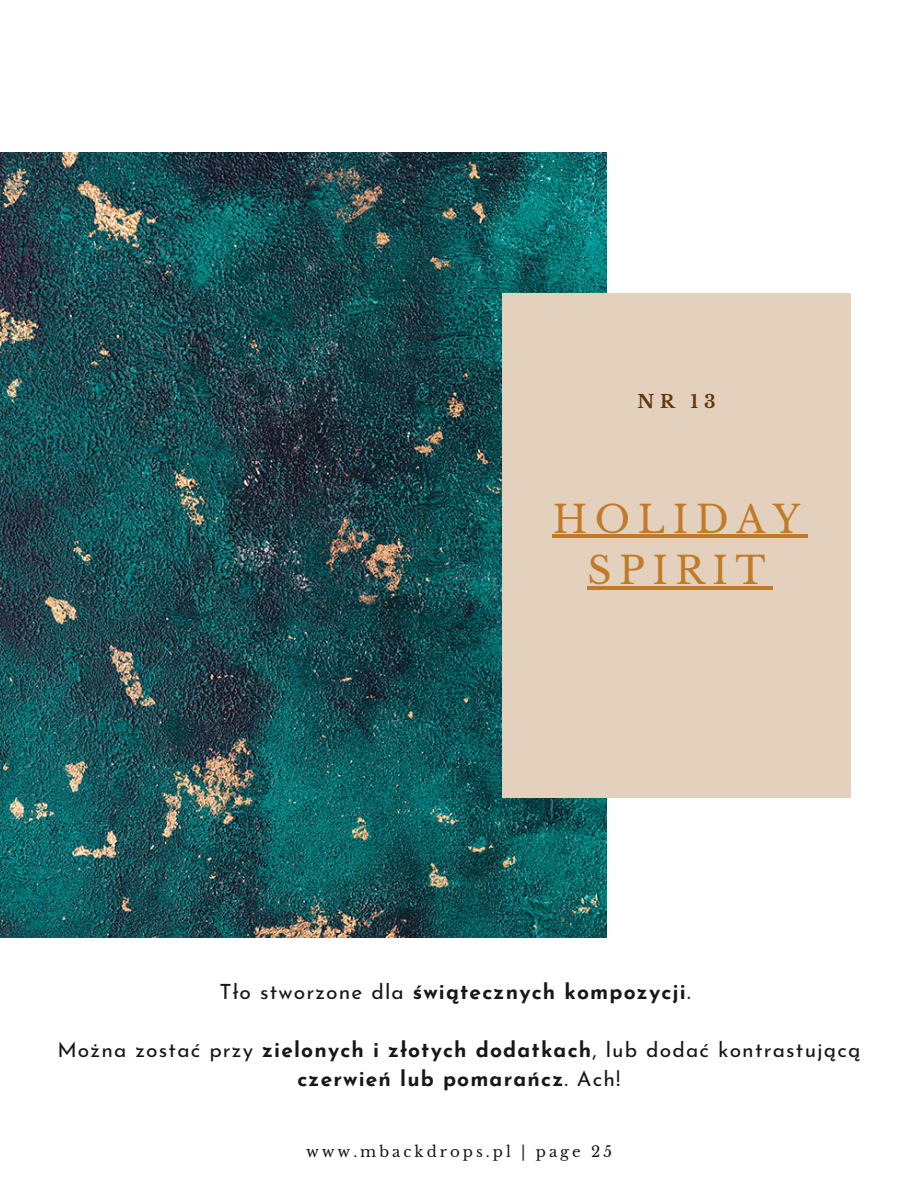
<style>
.page{position:relative;width:918px;height:1188px;background:#fff}
.page>*{position:absolute;margin:0;border:0;box-sizing:border-box;transform-origin:0 0}
.t1{font:37.5px "Libre Baskerville";letter-spacing:.2em;color:#c17a28}
.t2{font:700 21px/29.2px "Josefin Sans";letter-spacing:.055em;color:#181716;text-align:center}
.t3{font:700 18px "Libre Baskerville";color:#62370b}
.t4{font:15px "Libre Baskerville";letter-spacing:.2em;color:#181716}
.s1{font-weight:400}
</style>
<div class="page">
<img style="left:0;top:153px;width:606px;height:785px">
<div style="left:502px;top:293px;width:349px;height:505px;background:#e3d1bd"></div>
<hr style="left:553px;top:535px;width:255px;height:3px;background:#c17a28">
<hr style="left:587px;top:586px;width:186px;height:4px;background:#c17a28">
<p class="t3" style="left:638px;top:390px;width:79px">NR 13</p>
<p class="t1" style="left:553px;top:496px;width:249px">HOLIDAY</p>
<p class="t1" style="left:587px;top:548px;width:180px">SPIRIT</p>
<p class="t2" style="left:220px;top:979px;width:473px"><span class="s1">Tło stworzone dla</span> świątecznych kompozycji<span class="s1">.</span></p>
<p class="t2" style="left:57px;top:1037px;width:805px"><span class="s1">Można zostać przy</span> zielonych i złotych dodatkach<span class="s1">, lub dodać kontrastującą </span>czerwień lub pomarańcz<span class="s1">. Ach!</span></p>
<p class="t4" style="left:306px;top:1142px;width:307px">www.mbackdrops.pl | page 25</p>
</div>
